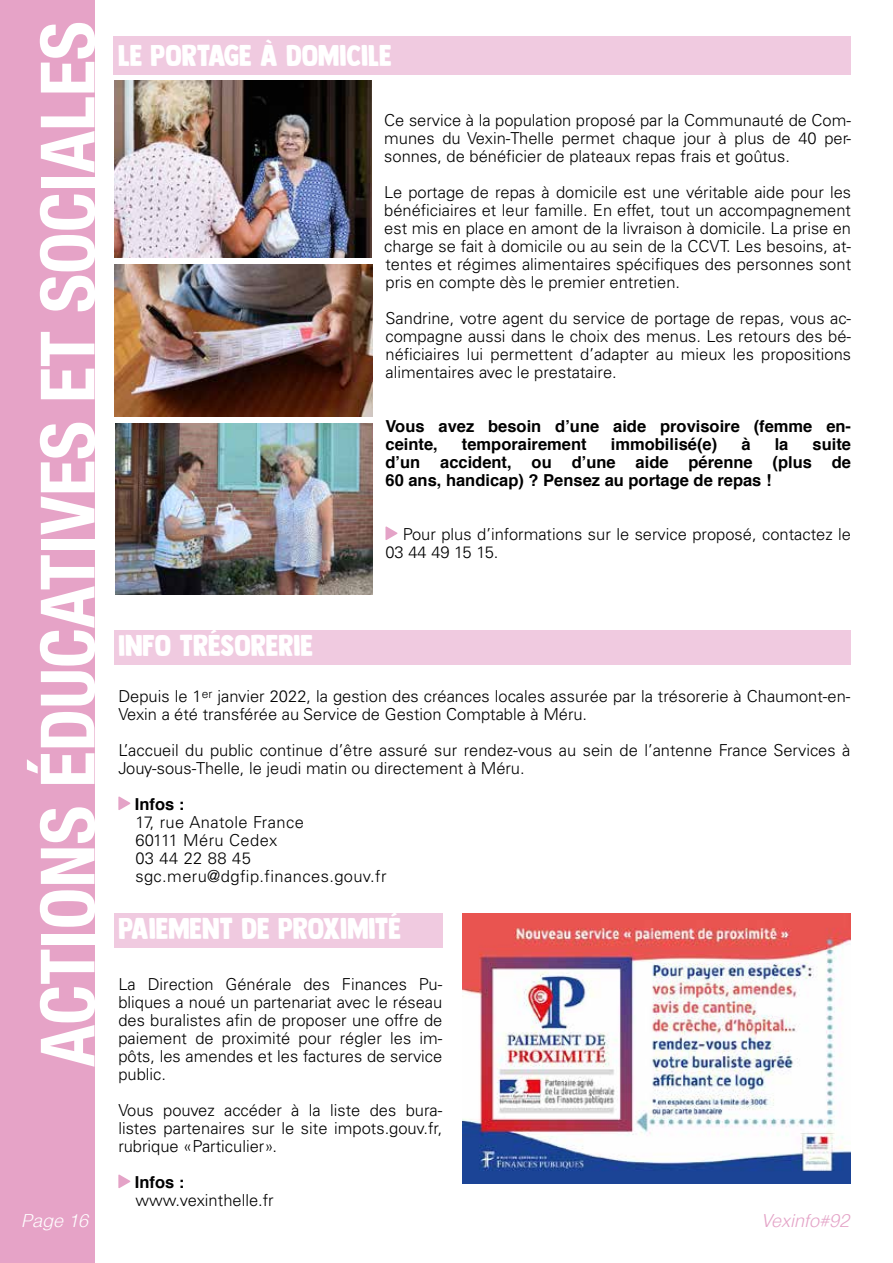
<style>
.page{position:relative;width:893px;height:1263px;background:#fff}
.page>*{position:absolute;margin:0;border:0;box-sizing:border-box;transform-origin:0 0}
.t1{font:700 condensed 75px "Helvetica Neue";color:#fff}
.t2{font:30px "DK Longreach";color:#fff}
.t3{font:italic 300 18px "Helvetica";color:#e4a3c7}
.t4{font:italic 300 18px "Helvetica";color:#fff}
.t5{font:300 16.5px/18px "Univers LT Pro 45";color:#000;text-align:justify}
.t6{font:700 16.5px/18px "Helvetica";color:#000}
.t7{font:300 16.5px/18px "Univers LT Pro 45";letter-spacing:.025em;color:#000}
</style>
<div class="page">
<div style="left:0;top:0;width:94px;height:1263px;background:#e6a3c7"></div>
<div style="left:114px;top:36px;width:737px;height:39px;background:#f0cae0"></div>
<svg style="left:385px;top:526px;width:12px;height:14px"></svg>
<div style="left:114px;top:630px;width:736px;height:35px;background:#f0cae0"></div>
<svg style="left:118px;top:796px;width:12px;height:14px"></svg>
<div style="left:114px;top:913px;width:328px;height:35px;background:#f0cae0"></div>
<svg style="left:118px;top:1174px;width:12px;height:14px"></svg>
<img style="left:463px;top:913px;width:387px;height:270px">
<img style="left:115px;top:81px;width:256px;height:176px">
<img style="left:115px;top:264px;width:258px;height:152px">
<img style="left:116px;top:423px;width:257px;height:171px">
<h1 class="t1" style="left:22px;top:1067px;width:1047px;rotate:-90deg">ACTIONS ÉDUCATIVES ET SOCIALES</h1>
<h2 class="t2" style="left:118px;top:38px;width:275px">LE PORTAGE À DOMICILE</h2>
<p class="t5" style="left:384px;top:111px;width:468px">Ce service à la population proposé par la Communauté de Com&shy;munes du Vexin-Thelle permet chaque jour à plus de 40 per&shy;sonnes, de bénéficier de plateaux repas frais et goûtus.</p>
<p class="t5" style="left:384px;top:183px;width:468px">Le portage de repas à domicile est une véritable aide pour les bénéficiaires et leur famille. En effet, tout un accompagnement est mis en place en amont de la livraison à domicile. La prise en charge se fait à domicile ou au sein de la CCVT. Les besoins, at&shy;tentes et régimes alimentaires spécifiques des personnes sont pris en compte dès le premier entretien.</p>
<p class="t5" style="left:385px;top:309px;width:467px">Sandrine, votre agent du service de portage de repas, vous ac&shy;compagne aussi dans le choix des menus. Les retours des bé&shy;néficiaires lui permettent d’adapter au mieux les propositions alimentaires avec le prestataire.</p>
<p class="t6" style="left:385px;top:417px;width:467px">Vous avez besoin d’une aide provisoire (femme en&shy;ceinte,</p>
<p class="t6" style="left:462px;top:435px;width:126px">temporairement</p>
<p class="t6" style="left:611px;top:435px;width:108px">immobilisé(e)</p>
<p class="t6" style="left:741px;top:435px;width:11px">à</p>
<p class="t6" style="left:775px;top:435px;width:15px">la</p>
<p class="t6" style="left:385px;top:435px;width:467px;text-align:justify;text-indent:427px">suite d’un accident, ou d’une aide pérenne (plus de 60 ans, handicap) ? Pensez au portage de repas !</p>
<p class="t5" style="left:385px;top:525px;width:467px;text-indent:17px">Pour plus d’informations sur le service proposé, contactez le<br>03 44 49 15 15.</p>
<h2 class="t2" style="left:118px;top:628px;width:196px">INFO TRÉSORERIE</h2>
<p class="t5" style="left:118px;top:687px;width:734px">Depuis le 1<sup>er</sup> janvier 2022, la gestion des créances locales assurée par la trésorerie à Chaumont-en-<br>Vexin a été transférée au Service de Gestion Comptable à Méru.</p>
<p class="t5" style="left:118px;top:741px;width:734px">L’accueil du public continue d’être assuré sur rendez-vous au sein de l’antenne France Services à<br>Jouy-sous-Thelle, le jeudi matin ou directement à Méru.</p>
<p class="t6" style="left:135px;top:795px;width:51px">Infos :</p>
<p class="t7" style="left:135px;top:813px;width:253px">17, rue Anatole France<br>60111 Méru Cedex<br>03 44 22 88 45 sgc.meru@dgfip.finances.gouv.fr</p>
<h2 class="t2" style="left:118px;top:911px;width:284px">PAIEMENT DE PROXIMITÉ</h2>
<p class="t5" style="left:118px;top:975px;width:326px">La Direction Générale des Finances Pu&shy;bliques a noué un partenariat avec le réseau des buralistes afin de proposer une offre de paiement de proximité pour régler les im&shy;pôts, les amendes et les factures de service public.</p>
<p class="t5" style="left:118px;top:1101px;width:326px">Vous pouvez accéder à la liste des bura&shy;listes partenaires sur le site impots.gouv.fr, rubrique «Particulier».</p>
<p class="t6" style="left:135px;top:1173px;width:51px">Infos :</p>
<p class="t5" style="left:135px;top:1191px;width:140px">www.vexinthelle.fr</p>
<p class="t4" style="left:21px;top:1210px;width:69px">Page 16</p>
<p class="t3" style="left:761px;top:1210px;width:90px">Vexinfo#92</p>
</div>
